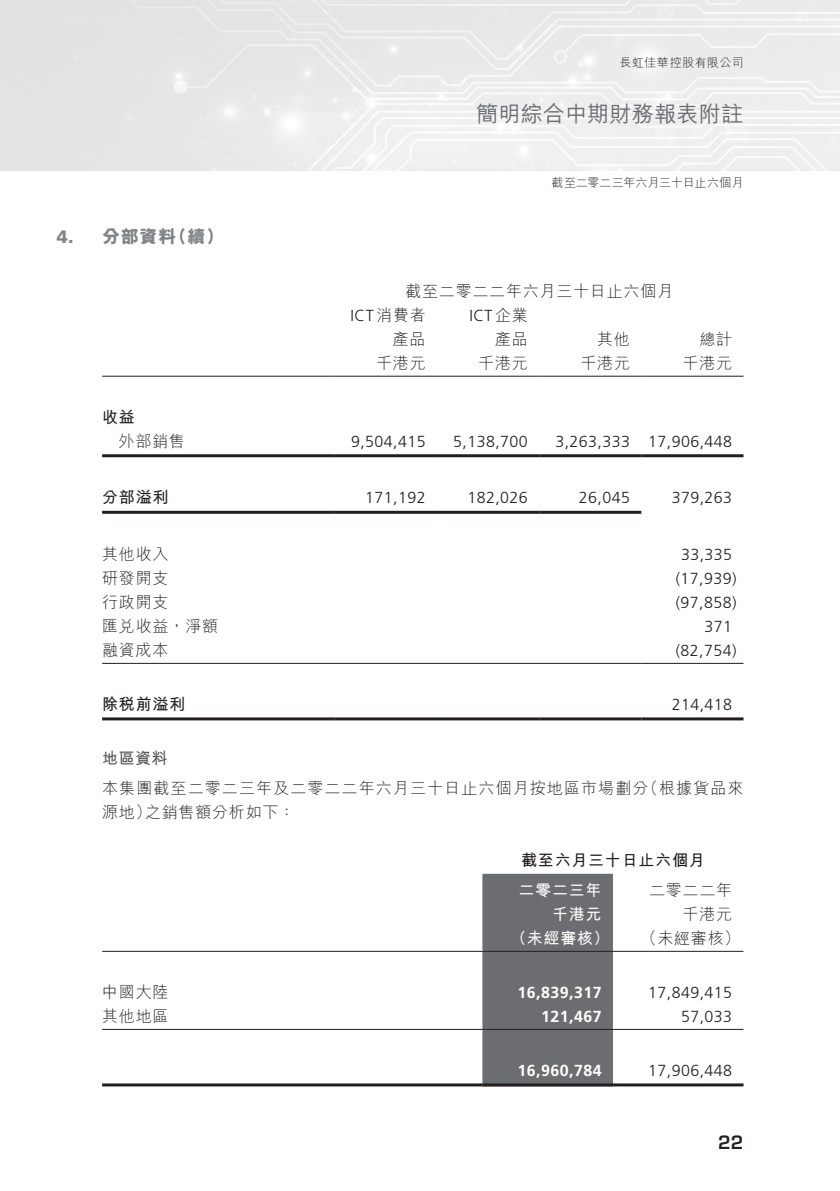
<style>
.page{position:relative;width:840px;height:1191px;background:#fff}
.page>*{position:absolute;margin:0;border:0;box-sizing:border-box;transform-origin:0 0}
.t1{font:500 22px "M Hei HK";letter-spacing:.01em;color:#6c6d70}
._01_H1{font:800 18px "M Hei HK";color:#808285}
.t2{font:600 18px "Eurostile LT Std";color:#231f20}
._01_H1-2{font:900 18px "Frutiger LT Std";color:#808285}
._50_Table_txt{font:300 16px "Frutiger LT Std";letter-spacing:.025em;color:#231f20}
._50_Table_txt-2{font:300 16px "M Hei HK";letter-spacing:.045em;color:#231f20}
._00_txt{font:300 16px/24px "M Hei HK";letter-spacing:.07em;color:#231f20}
._50_Table_txt-3{font:700 16px "Frutiger LT Std";letter-spacing:.025em;color:#fff}
._50_Table_txt-4{font:700 16px "M Hei HK";letter-spacing:.045em;color:#231f20}
._50_Table_txt-5{font:700 16px "M Hei HK";letter-spacing:.045em;color:#fff}
._02_H2{font:700 16px "M Hei HK";color:#57585a}
.t3{font:300 12px "M Hei HK";letter-spacing:-.01em;color:#231f20}
.t4{font:300 12px "M Hei HK";letter-spacing:.045em;color:#231f20}
.s1{font-family:"M Hei HK"}
</style>
<div class="page">
<hr style="left:102px;top:376px;width:232px;height:1px;background:#231f20">
<hr style="left:334px;top:376px;width:103px;height:1px;background:#231f20">
<hr style="left:437px;top:376px;width:102px;height:1px;background:#231f20">
<hr style="left:539px;top:376px;width:102px;height:1px;background:#231f20">
<hr style="left:641px;top:376px;width:102px;height:1px;background:#231f20">
<hr style="left:102px;top:454px;width:232px;height:3px;background:#231f20">
<hr style="left:334px;top:454px;width:103px;height:3px;background:#231f20">
<hr style="left:437px;top:454px;width:102px;height:3px;background:#231f20">
<hr style="left:539px;top:454px;width:102px;height:3px;background:#231f20">
<hr style="left:641px;top:454px;width:102px;height:3px;background:#231f20">
<hr style="left:102px;top:511px;width:232px;height:3px;background:#231f20">
<hr style="left:334px;top:511px;width:103px;height:3px;background:#231f20">
<hr style="left:437px;top:511px;width:102px;height:3px;background:#231f20">
<hr style="left:539px;top:511px;width:102px;height:3px;background:#231f20">
<hr style="left:102px;top:663px;width:232px;height:1px;background:#231f20">
<hr style="left:334px;top:663px;width:103px;height:1px;background:#231f20">
<hr style="left:437px;top:663px;width:102px;height:1px;background:#231f20">
<hr style="left:539px;top:663px;width:102px;height:1px;background:#231f20">
<hr style="left:641px;top:663px;width:102px;height:1px;background:#231f20">
<hr style="left:102px;top:717px;width:232px;height:3px;background:#231f20">
<hr style="left:334px;top:717px;width:103px;height:3px;background:#231f20">
<hr style="left:437px;top:717px;width:102px;height:3px;background:#231f20">
<hr style="left:539px;top:717px;width:102px;height:3px;background:#231f20">
<hr style="left:641px;top:717px;width:102px;height:3px;background:#231f20">
<div style="left:482px;top:873px;width:130px;height:210px;background:#6c6d70"></div>
<hr style="left:102px;top:950px;width:380px;height:1px;background:#231f20">
<hr style="left:482px;top:950px;width:130px;height:1px;background:#231f20">
<hr style="left:612px;top:950px;width:131px;height:1px;background:#231f20">
<hr style="left:102px;top:1028px;width:380px;height:1px;background:#231f20">
<hr style="left:482px;top:1028px;width:130px;height:1px;background:#231f20">
<hr style="left:612px;top:1028px;width:131px;height:1px;background:#231f20">
<hr style="left:102px;top:1083px;width:380px;height:3px;background:#231f20">
<hr style="left:482px;top:1083px;width:130px;height:3px;background:#231f20">
<hr style="left:612px;top:1083px;width:131px;height:3px;background:#231f20">
<p class="_01_H1-2" style="left:57px;top:226px;width:18px">4.</p>
<p class="t4" style="left:619px;top:57px;width:125px">長虹佳華控股有限公司</p>
<h1 class="t1" style="left:476px;top:98px;width:268px">簡明綜合中期財務報表附註</h1>
<p class="t3" style="left:551px;top:176px;width:193px">截至二零二三年六月三十日止六個月</p>
<p class="_01_H1" style="left:169px;top:227px;width:56px">（續(</p>
<p class="_01_H1" style="left:102px;top:227px;width:76px">分部資料</p>
<p class="_50_Table_txt-2" style="left:405px;top:282px;width:269px">截至二零二二年六月三十日止六個月</p>
<p class="_50_Table_txt" style="left:350px;top:306px;width:77px">ICT<span class="s1">消費者</span></p>
<p class="_50_Table_txt-2" style="left:392px;top:330px;width:34px">產品</p>
<p class="_50_Table_txt" style="left:469px;top:306px;width:60px">ICT<span class="s1">企業</span></p>
<p class="_50_Table_txt-2" style="left:494px;top:330px;width:34px">產品</p>
<p class="_50_Table_txt-2" style="left:597px;top:330px;width:34px">其他</p>
<p class="_50_Table_txt-2" style="left:699px;top:330px;width:34px">總計</p>
<p class="_50_Table_txt-2" style="left:376px;top:354px;width:51px">千港元</p>
<p class="_50_Table_txt-2" style="left:478px;top:354px;width:51px">千港元</p>
<p class="_50_Table_txt-2" style="left:580px;top:354px;width:51px">千港元</p>
<p class="_50_Table_txt-2" style="left:682px;top:354px;width:51px">千港元</p>
<p class="_50_Table_txt-4" style="left:102px;top:405px;width:34px">收益</p>
<p class="_50_Table_txt-2" style="left:118px;top:432px;width:68px">外部銷售</p>
<p class="_50_Table_txt" style="left:351px;top:432px;width:76px">9,504,415</p>
<p class="_50_Table_txt" style="left:453px;top:432px;width:76px">5,138,700</p>
<p class="_50_Table_txt" style="left:555px;top:432px;width:76px">3,263,333</p>
<p class="_50_Table_txt" style="left:647px;top:432px;width:85px">17,906,448</p>
<p class="_50_Table_txt-4" style="left:102px;top:486px;width:68px">分部溢利</p>
<p class="_50_Table_txt" style="left:365px;top:488px;width:62px">171,192</p>
<p class="_50_Table_txt" style="left:467px;top:488px;width:62px">182,026</p>
<p class="_50_Table_txt" style="left:578px;top:488px;width:53px">26,045</p>
<p class="_50_Table_txt" style="left:671px;top:488px;width:62px">379,263</p>
<p class="_50_Table_txt-2" style="left:102px;top:546px;width:68px">其他收入</p>
<p class="_50_Table_txt" style="left:680px;top:545px;width:53px">33,335</p>
<p class="_50_Table_txt-2" style="left:102px;top:570px;width:68px">研發開支</p>
<p class="_50_Table_txt" style="left:675px;top:569px;width:62px">)17,939(</p>
<p class="_50_Table_txt-2" style="left:102px;top:594px;width:68px">行政開支</p>
<p class="_50_Table_txt" style="left:675px;top:593px;width:62px">)97,858(</p>
<p class="_50_Table_txt-2" style="left:102px;top:618px;width:117px">匯兌收益，淨額</p>
<p class="_50_Table_txt" style="left:704px;top:617px;width:29px">371</p>
<p class="_50_Table_txt-2" style="left:102px;top:642px;width:68px">融資成本</p>
<p class="_50_Table_txt" style="left:675px;top:641px;width:62px">)82,754(</p>
<p class="_50_Table_txt-4" style="left:102px;top:692px;width:85px">除稅前溢利</p>
<p class="_02_H2" style="left:102px;top:747px;width:67px">地區資料</p>
<p class="_50_Table_txt" style="left:671px;top:695px;width:62px">214,418</p>
<p class="_00_txt" style="left:641px;top:776px;width:103px">（根據貨品來</p>
<p class="_00_txt" style="left:145px;top:776px;width:504px;text-indent:-43px">本集團截至二零二三年及二零二二年六月三十日止六個月按地區市場劃分之銷售額分析如下：</p>
<p class="_00_txt" style="left:102px;top:800px;width:51px">源地）</p>
<p class="_50_Table_txt-4" style="left:521px;top:848px;width:185px">截至六月三十日止六個月</p>
<p class="_50_Table_txt-2" style="left:648px;top:881px;width:85px">二零二二年</p>
<p class="_50_Table_txt-5" style="left:518px;top:878px;width:85px">二零二三年</p>
<p class="_50_Table_txt-2" style="left:102px;top:983px;width:68px">中國大陸</p>
<p class="_50_Table_txt-2" style="left:102px;top:1007px;width:68px">其他地區</p>
<p class="_50_Table_txt-5" style="left:551px;top:902px;width:51px">千港元</p>
<p class="_50_Table_txt-2" style="left:682px;top:905px;width:51px">千港元</p>
<p class="_50_Table_txt-5" style="left:510px;top:926px;width:101px">（未經審核）</p>
<p class="_50_Table_txt-2" style="left:640px;top:929px;width:101px">（未經審核(</p>
<p class="_50_Table_txt-3" style="left:517px;top:982px;width:85px">16,839,317</p>
<p class="_50_Table_txt" style="left:647px;top:983px;width:85px">17,849,415</p>
<p class="_50_Table_txt-3" style="left:541px;top:1006px;width:62px">121,467</p>
<p class="_50_Table_txt" style="left:680px;top:1007px;width:53px">57,033</p>
<p class="_50_Table_txt-3" style="left:517px;top:1060px;width:85px">16,960,784</p>
<p class="_50_Table_txt" style="left:647px;top:1061px;width:85px">17,906,448</p>
<p class="t2" style="left:717px;top:1131px;width:27px">22</p>
</div>
